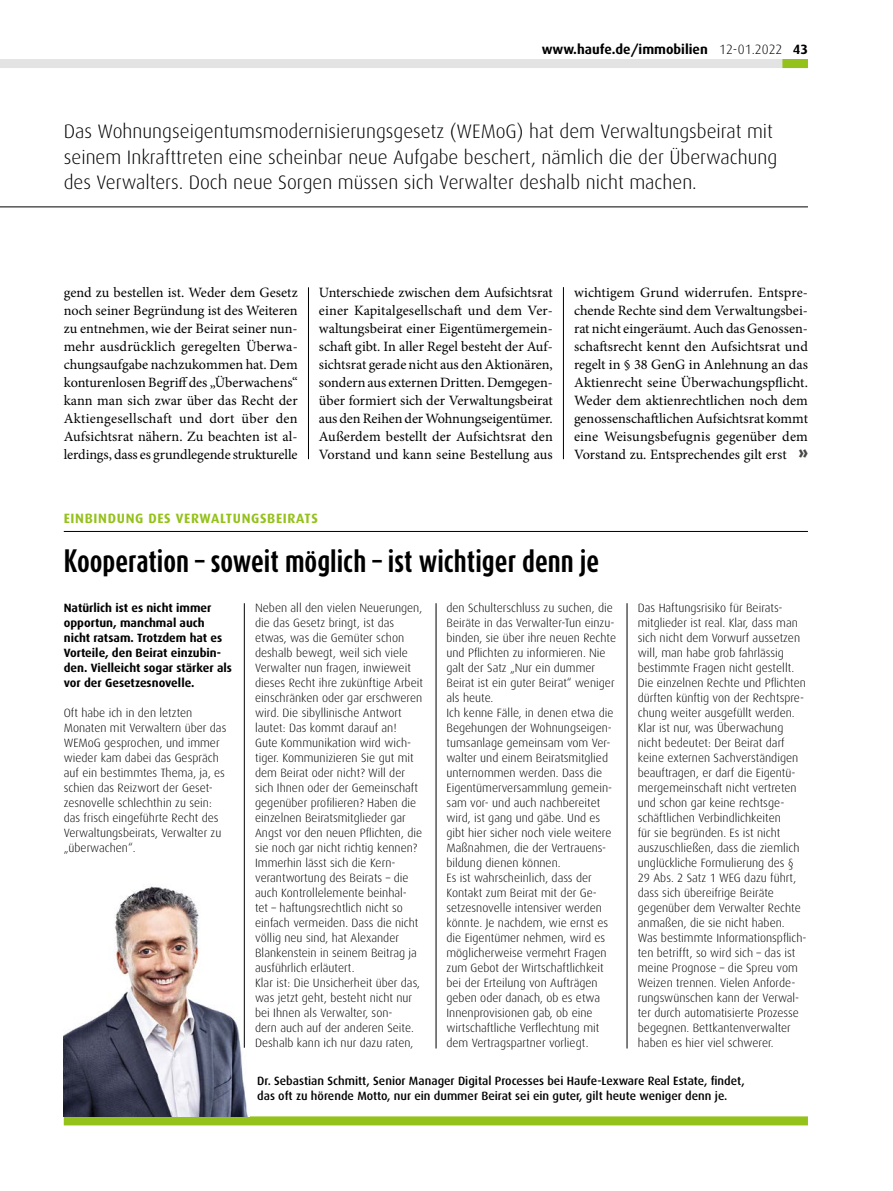
<style>
.page{position:relative;width:893px;height:1191px;background:#fff}
.page>*{position:absolute;margin:0;border:0;box-sizing:border-box;transform-origin:0 0}
.t1{font:700 27px "Dax Compact";color:#000}
.t2{font:300 19.5px/25.5px "Dax";color:#000}
.t3{font:14.25px/18px "Minion Pro";color:#000;text-align:justify}
.t4{font:700 13.5px "Dax";color:#000}
.t5{font:700 13.5px "Dax";letter-spacing:.05em;color:#94c11a}
.t6{font:300 12px/15px "Dax";color:#000}
.t7{font:500 12px/15px "Dax";color:#000}
.t8{font:700 12px/15px "Dax";color:#000}
.s1{font-weight:300}
.s2{font-family:"Dax";font-weight:900;font-size:16.5px;color:#484847}
</style>
<div class="page">
<div style="left:0;top:59px;width:808px;height:9px;background:#e3e3e3"></div>
<div style="left:782px;top:59px;width:26px;height:9px;background:#94c11a"></div>
<div style="left:64px;top:1116px;width:744px;height:9px;background:#94c11a"></div>
<hr style="left:436px;top:603px;width:1px;height:445px;background:#000">
<hr style="left:627px;top:603px;width:1px;height:445px;background:#000">
<hr style="left:64px;top:531px;width:744px;height:1px;background:#000">
<img style="left:64px;top:878px;width:184px;height:238px">
<hr style="left:244px;top:603px;width:1px;height:444px;background:#000">
<hr style="left:0;top:207px;width:808px;height:1px;background:#000">
<hr style="left:308px;top:287px;width:1px;height:172px;background:#000">
<hr style="left:563px;top:287px;width:1px;height:172px;background:#000">
<p class="t4" style="left:542px;top:41px;width:268px">www.haufe.de/immobilien <span class="s1">12-01.2022</span> 43</p>
<p class="t2" style="left:64px;top:119px;width:715px">Das Wohnungseigentumsmodernisierungsgesetz (WEMoG) hat dem Verwaltungsbeirat mit seinem Inkrafttreten eine scheinbar neue Aufgabe beschert, nämlich die der Überwachung des Verwalters. Doch neue Sorgen müssen sich Verwalter deshalb nicht machen.</p>
<p class="t3" style="left:64px;top:284px;width:235px">gend zu bestellen ist. Weder dem Gesetz noch seiner Begründung ist des Weiteren zu entnehmen, wie der Beirat seiner nun&shy;mehr ausdrücklich geregelten Überwa&shy;chungsaufgabe nachzukommen hat. Dem konturenlosen Begriff des „Überwachens“ kann man sich zwar über das Recht der Aktiengesellschaft und dort über den Aufsichtsrat nähern. Zu beachten ist al&shy;lerdings, dass es grundlegende strukturelle</p>
<p class="t3" style="left:319px;top:284px;width:235px">Unterschiede zwischen dem Aufsichtsrat einer Kapitalgesellschaft und dem Ver&shy;waltungsbeirat einer Eigentümergemein&shy;schaft gibt. In aller Regel besteht der Auf&shy;sichtsrat gerade nicht aus den Aktionären, sondern aus externen Dritten. Demgegen&shy;über formiert sich der Verwaltungsbeirat aus den Reihen der Wohnungseigentümer.<br>Außerdem bestellt der Aufsichtsrat den Vorstand und kann seine Bestellung aus</p>
<p class="t3" style="left:574px;top:284px;width:235px">wichtigem Grund widerrufen. Entspre&shy;chende Rechte sind dem Verwaltungsbei&shy;rat nicht eingeräumt. Auch das Genossen&shy;schaftsrecht kennt den Aufsichtsrat und regelt in § 38 GenG in Anlehnung an das Aktienrecht seine Überwachungspflicht.<br>Weder dem aktienrechtlichen noch dem genossenschaftlichen Aufsichtsrat kommt eine Weisungsbefugnis gegenüber dem Vorstand zu. Entsprechendes gilt erst <span class="s2">»</span></p>
<p class="t5" style="left:64px;top:511px;width:256px">EINBINDUNG DES VERWALTUNGSBEIRATS</p>
<h1 class="t1" style="left:64px;top:543px;width:537px">Kooperation – soweit möglich – ist wichtiger denn je</h1>
<p class="t8" style="left:64px;top:601px;width:170px">Natürlich ist es nicht immer opportun, manchmal auch nicht ratsam. Trotzdem hat es<br>Vorteile, den Beirat einzubin&shy;den. Vielleicht sogar stärker als vor der Gesetzesnovelle.</p>
<p class="t6" style="left:64px;top:706px;width:164px">Oft habe ich in den letzten<br>Monaten mit Verwaltern über das<br>WEMoG gesprochen, und immer wieder kam dabei das Gespräch auf ein bestimmtes Thema, ja, es schien das Reizwort der Geset&shy;zesnovelle schlechthin zu sein: das frisch eingeführte Recht des<br>Verwaltungsbeirats, Verwalter zu „überwachen“.</p>
<p class="t6" style="left:255px;top:601px;width:169px">Neben all den vielen Neuerungen, die das Gesetz bringt, ist das etwas, was die Gemüter schon deshalb bewegt, weil sich viele<br>Verwalter nun fragen, inwieweit dieses Recht ihre zukünftige Arbeit einschränken oder gar erschweren wird. Die sibyllinische Antwort lautet: Das kommt darauf an!<br>Gute Kommunikation wird wich&shy;tiger. Kommunizieren Sie gut mit dem Beirat oder nicht? Will der sich Ihnen oder der Gemeinschaft gegenüber profilieren? Haben die einzelnen Beiratsmitglieder gar<br>Angst vor den neuen Pflichten, die sie noch gar nicht richtig kennen?<br>Immerhin lässt sich die Kern&shy;verantwortung des Beirats – die auch Kontrollelemente beinhal&shy;tet – haftungsrechtlich nicht so einfach vermeiden. Dass die nicht völlig neu sind, hat Alexander<br>Blankenstein in seinem Beitrag ja ausführlich erläutert.<br>Klar ist: Die Unsicherheit über das, was jetzt geht, besteht nicht nur bei Ihnen als Verwalter, son-<br>dern auch auf der anderen Seite.<br>Deshalb kann ich nur dazu raten,</p>
<p class="t6" style="left:446px;top:601px;width:171px">den Schulterschluss zu suchen, die<br>Beiräte in das Verwalter-Tun einzu&shy;binden, sie über ihre neuen Rechte und Pflichten zu informieren. Nie galt der Satz „Nur ein dummer<br>Beirat ist ein guter Beirat“ weniger als heute.<br>Ich kenne Fälle, in denen etwa die<br>Begehungen der Wohnungseigen&shy;tumsanlage gemeinsam vom Ver&shy;walter und einem Beiratsmitglied unternommen werden. Dass die<br>Eigentümerversammlung gemein&shy;sam vor- und auch nachbereitet wird, ist gang und gäbe. Und es gibt hier sicher noch viele weitere<br>Maßnahmen, die der Vertrauens&shy;bildung dienen können.<br>Es ist wahrscheinlich, dass der<br>Kontakt zum Beirat mit der Ge&shy;setzesnovelle intensiver werden könnte. Je nachdem, wie ernst es die Eigentümer nehmen, wird es möglicherweise vermehrt Fragen zum Gebot der Wirtschaftlichkeit bei der Erteilung von Aufträgen geben oder danach, ob es etwa<br>Innenprovisionen gab, ob eine wirtschaftliche Verflechtung mit dem Vertragspartner vorliegt.</p>
<p class="t6" style="left:638px;top:601px;width:170px">Das Haftungsrisiko für Beirats&shy;mitglieder ist real. Klar, dass man sich nicht dem Vorwurf aussetzen will, man habe grob fahrlässig bestimmte Fragen nicht gestellt.<br>Die einzelnen Rechte und Pflichten dürften künftig von der Rechtspre&shy;chung weiter ausgefüllt werden.<br>Klar ist nur, was Überwachung nicht bedeutet: Der Beirat darf keine externen Sachverständigen beauftragen, er darf die Eigentü&shy;mergemeinschaft nicht vertreten und schon gar keine rechtsge&shy;schäftlichen Verbindlichkeiten<br>für sie begründen. Es ist nicht auszuschließen, dass die ziemlich unglückliche Formulierung des §<br>29 Abs. 2 Satz 1 WEG dazu führt, dass sich übereifrige Beiräte gegenüber dem Verwalter Rechte anmaßen, die sie nicht haben.<br>Was bestimmte Informationspflich&shy;ten betrifft, so wird sich – das ist meine Prognose – die Spreu vom<br>Weizen trennen. Vielen Anforde&shy;rungswünschen kann der Verwal&shy;ter durch automatisierte Prozesse begegnen. Bettkantenverwalter haben es hier viel schwerer.</p>
<p class="t7" style="left:257px;top:1073px;width:489px">Dr. Sebastian Schmitt, Senior Manager Digital Processes bei Haufe-Lexware Real Estate, findet, das oft zu hörende Motto, nur ein dummer Beirat sei ein guter, gilt heute weniger denn je.</p>
</div>
